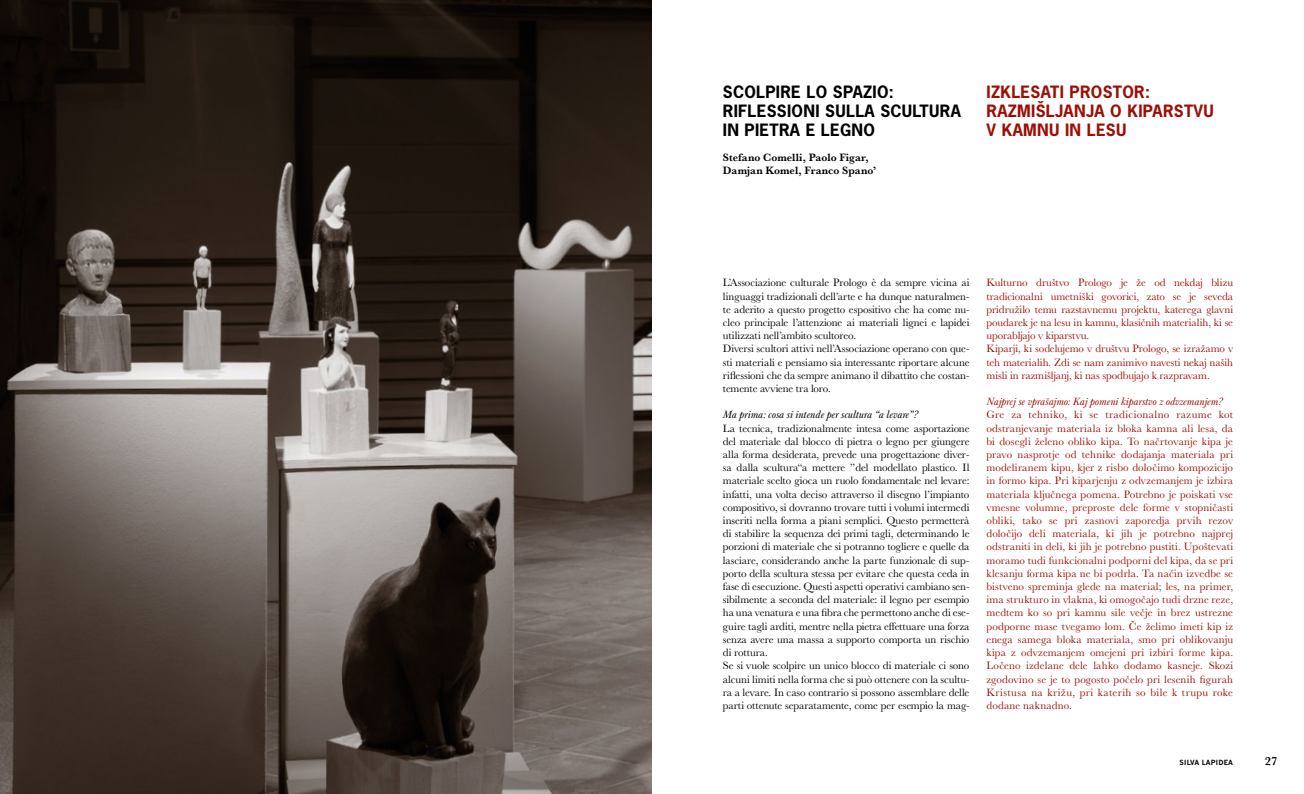
<style>
.page{position:relative;width:1304px;height:794px;background:#fff}
.page>*{position:absolute;margin:0;border:0;box-sizing:border-box;transform-origin:0 0}
.t1{font:700 16px/19.2px "News Gothic Std";letter-spacing:.02em;color:#000}
.t2{font:700 16px/19.2px "News Gothic Std";letter-spacing:.02em;color:#9c0f05}
.t3{font:700 12px "Baskerville URW";color:#000}
.t4{font:11px/13.2px "Baskerville URW";letter-spacing:-.005em;color:#000}
.t5{font:11px/13.2px "Baskerville URW";color:#9c0f05}
.t6{font:italic 11px "Baskerville URW";letter-spacing:-.005em;color:#9c0f05}
.t7{font:700 11px/13.2px "Baskerville URW";letter-spacing:.005em;color:#000}
.t8{font:italic 11px "Baskerville URW";color:#000}
.t9{font:700 7px "News Gothic MT Std";letter-spacing:.02em;color:#000}
</style>
<div class="page">
<svg style="left:0;top:0;width:652px;height:794px;background:#4c433d"></svg>
<h1 class="t1" style="left:723px;top:82px;width:239px">SCOLPIRE LO SPAZIO:<br>RIFLESSIONI SULLA SCULTURA<br>IN PIETRA E LEGNO</h1>
<p class="t7" style="left:723px;top:151px;width:155px">Stefano Comelli, Paolo Figar,<br>Damjan Komel, Franco Spano’</p>
<h1 class="t2" style="left:986px;top:82px;width:229px">IZKLESATI PROSTOR:<br>RAZMIŠLJANJA O KIPARSTVU<br>V KAMNU IN LESU</h1>
<p class="t4" style="left:723px;top:276px;width:248px">L’Associazione culturale Prologo è da sempre vicina ai linguaggi tradizionali dell’arte e ha dunque naturalmen&shy;te aderito a questo progetto espositivo che ha come nu&shy;cleo principale l’attenzione ai materiali lignei e lapidei utilizzati nell’ambito scultoreo.<br>Diversi scultori attivi nell’Associazione operano con que&shy;sti materiali e pensiamo sia interessante riportare alcune riflessioni che da sempre animano il dibattito che costan&shy;temente avviene tra loro.</p>
<p class="t8" style="left:723px;top:409px;width:197px">Ma prima: cosa si intende per scultura “a levare”?</p>
<p class="t4" style="left:723px;top:421px;width:248px">La tecnica, tradizionalmente intesa come asportazione del materiale dal blocco di pietra o legno per giungere alla forma desiderata, prevede una progettazione diver&shy;sa dalla scultura“a mettere ”del modellato plastico. Il materiale scelto gioca un ruolo fondamentale nel levare: infatti, una volta deciso attraverso il disegno l’impianto compositivo, si dovranno trovare tutti i volumi intermedi inseriti nella forma a piani semplici. Questo permetterà di stabilire la sequenza dei primi tagli, determinando le porzioni di materiale che si potranno togliere e quelle da lasciare, considerando anche la parte funzionale di sup&shy;porto della scultura stessa per evitare che questa ceda in fase di esecuzione. Questi aspetti operativi cambiano sen&shy;sibilmente a seconda del materiale: il legno per esempio ha una venatura e una fibra che permettono anche di ese&shy;guire tagli arditi, mentre nella pietra effettuare una forza senza avere una massa a supporto comporta un rischio di rottura.<br>Se si vuole scolpire un unico blocco di materiale ci sono alcuni limiti nella forma che si può ottenere con la scultu&shy;ra a levare. In caso contrario si possono assemblare delle parti ottenute separatamente, come per esempio la mag-</p>
<p class="t5" style="left:986px;top:276px;width:248px">Kulturno društvo Prologo je že od nekdaj blizu tradicionalni umetniški govorici, zato se je seveda pridružilo temu razstavnemu projektu, katerega glavni poudarek je na lesu in kamnu, klasičnih materialih, ki se uporabljajo v kiparstvu.<br>Kiparji, ki sodelujemo v društvu Prologo, se izražamo v teh materialih. Zdi se nam zanimivo navesti nekaj naših misli in razmišljanj, ki nas spodbujajo k razpravam.</p>
<p class="t6" style="left:986px;top:395px;width:238px">Najprej se vprašajmo: Kaj pomeni kiparstvo z odvzemanjem?</p>
<p class="t5" style="left:986px;top:408px;width:248px;text-align:justify">Gre za tehniko, ki se tradicionalno razume kot odstranjevanje materiala iz bloka kamna ali lesa, da bi dosegli želeno obliko kipa. To načrtovanje kipa je pravo nasprotje od tehnike dodajanja materiala pri modeliranem kipu, kjer z risbo določimo kompozicijo in formo kipa. Pri kiparjenju z odvzemanjem je izbira materiala ključnega pomena. Potrebno je poiskati vse vmesne volumne, preproste dele forme v stopničasti obliki, tako se pri zasnovi zaporedja prvih rezov določijo deli materiala, ki jih je potrebno najprej odstraniti in deli, ki jih je potrebno pustiti. Upoštevati moramo tudi funkcionalni podporni del kipa, da se pri klesanju forma kipa ne bi podrla. Ta način izvedbe se bistveno spreminja glede na material; les, na primer, ima strukturo in vlakna, ki omogočajo tudi drzne reze, medtem ko so pri kamnu sile večje in brez ustrezne podporne mase tvegamo lom. Če želimo imeti kip iz enega samega bloka materiala, smo pri oblikovanju kipa z odvzemanjem omejeni pri izbiri forme kipa.<br>Ločeno izdelane dele lahko dodamo kasneje. Skozi zgodovino se je to pogosto počelo pri lesenih figurah Kristusa na križu, pri katerih so bile k trupu roke dodane naknadno.</p>
<p class="t9" style="left:1180px;top:758px;width:55px">SILVA LAPIDEA</p>
<p class="t3" style="left:1265px;top:753px;width:14px">27</p>
</div>
